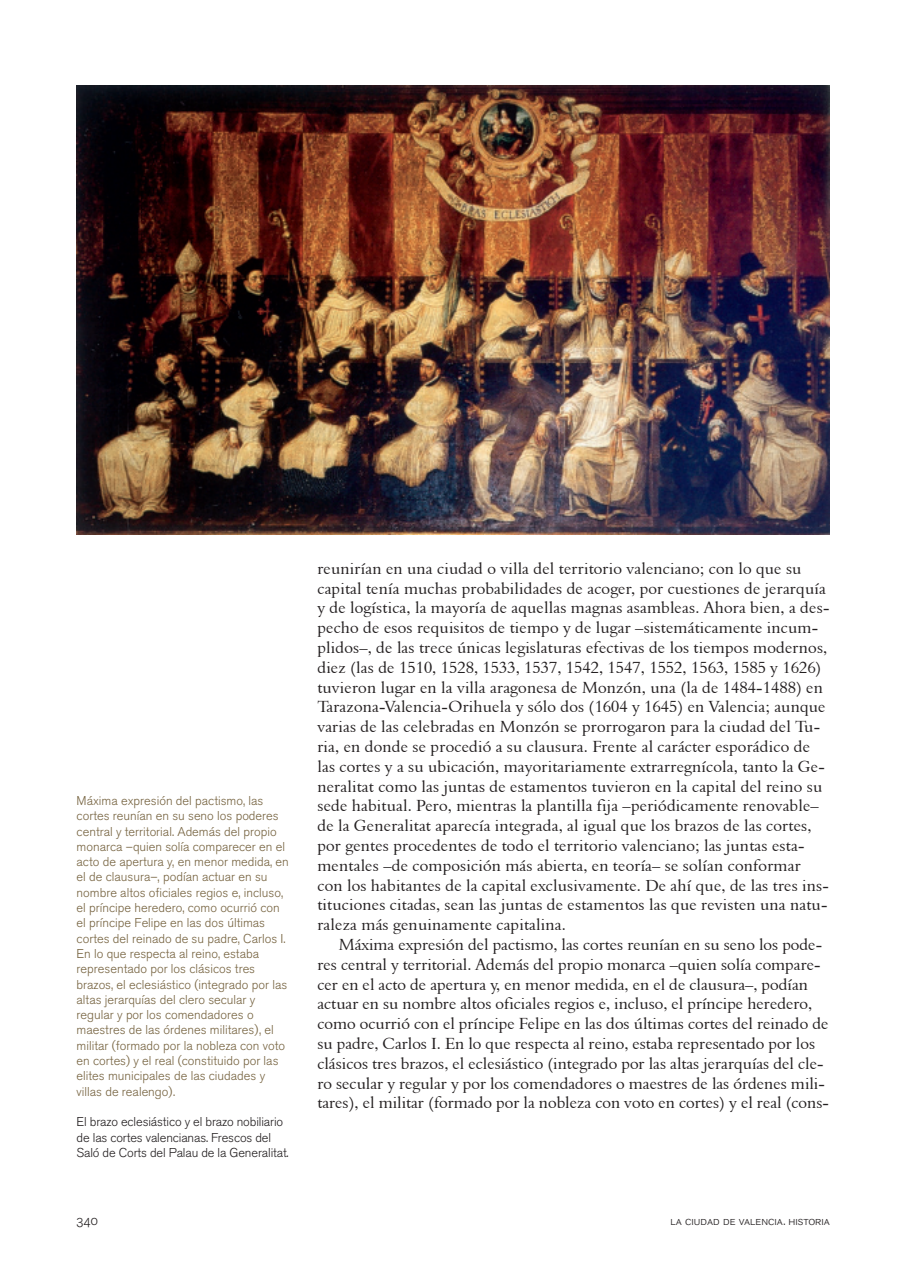
<style>
.page{position:relative;width:915px;height:1276px;background:#fff}
.page>*{position:absolute;margin:0;border:0;box-sizing:border-box;transform-origin:0 0}
.TEXTO{font:16.5px/19.8px "Aldine 401 BT Roman A";letter-spacing:.01em;color:#231f20}
.t1{font:13.5px "Akzidenz Grotesk BQ Light SC";color:#231f20}
.DESTACADOS{font:300 12.75px/15.3px "Akzidenz Grotesk BQ";color:#766340}
.t2{font:300 12.75px/15.3px "Akzidenz Grotesk BQ";letter-spacing:-.01em;color:#231f20}
.t3{font:12px "Akzidenz Grotesk BQ Light SC";color:#231f20}
</style>
<div class="page">
<img style="left:77px;top:85px;width:752px;height:450px">
<p class="DESTACADOS" style="left:77px;top:793px;width:214px">Máxima expresión del pactismo, las cortes reunían en su seno los poderes central y territorial. Además del propio monarca –quien solía comparecer en el acto de apertura y, en menor medida, en el de clausura–, podían actuar en su nombre altos oficiales regios e, incluso, el príncipe heredero, como ocurrió con el príncipe Felipe en las dos últimas cortes del reinado de su padre, Carlos I.<br>En lo que respecta al reino, estaba representado por los clásicos tres brazos, el eclesiástico (integrado por las altas jerarquías del clero secular y regular y por los comendadores o maestres de las órdenes militares), el militar (formado por la nobleza con voto en cortes) y el real (constituido por las elites municipales de las ciudades y villas de realengo).</p>
<p class="t2" style="left:77px;top:1114px;width:213px">El brazo eclesiástico y el brazo nobiliario de las cortes valencianas. Frescos del<br>Saló de Corts del Palau de la Generalitat.</p>
<p class="TEXTO" style="left:317px;top:558px;width:513px">reunirían en una ciudad o villa del territorio valenciano; con lo que su capital tenía muchas probabilidades de acoger, por cuestiones de jerarquía y de logística, la mayoría de aquellas magnas asambleas. Ahora bien, a des&shy;pecho de esos requisitos de tiempo y de lugar –sistemáticamente incum&shy;plidos–, de las trece únicas legislaturas efectivas de los tiempos modernos, diez (las de 1510, 1528, 1533, 1537, 1542, 1547, 1552, 1563, 1585 y 1626) tuvieron lugar en la villa aragonesa de Monzón, una (la de 1484-1488) en Tarazona-Valencia-Orihuela y sólo dos (1604 y 1645) en Valencia; aunque varias de las celebradas en Monzón se prorrogaron para la ciudad del Tu&shy;ria, en donde se procedió a su clausura. Frente al carácter esporádico de las cortes y a su ubicación, mayoritariamente extrarregnícola, tanto la Ge&shy;neralitat como las juntas de estamentos tuvieron en la capital del reino su sede habitual. Pero, mientras la plantilla fija –periódicamente renovable– de la Generalitat aparecía integrada, al igual que los brazos de las cortes, por gentes procedentes de todo el territorio valenciano; las juntas esta&shy;mentales –de composición más abierta, en teoría– se solían conformar con los habitantes de la capital exclusivamente. De ahí que, de las tres ins&shy;tituciones citadas, sean las juntas de estamentos las que revisten una natu&shy;raleza más genuinamente capitalina.</p>
<p class="TEXTO" style="left:317px;top:934px;width:513px;text-indent:21px">Máxima expresión del pactismo, las cortes reunían en su seno los pode&shy;res central y territorial. Además del propio monarca –quien solía compare&shy;cer en el acto de apertura y, en menor medida, en el de clausura–, podían actuar en su nombre altos oficiales regios e, incluso, el príncipe heredero, como ocurrió con el príncipe Felipe en las dos últimas cortes del reinado de su padre, Carlos I. En lo que respecta al reino, estaba representado por los clásicos tres brazos, el eclesiástico (integrado por las altas jerarquías del cle&shy;ro secular y regular y por los comendadores o maestres de las órdenes mili&shy;tares), el militar (formado por la nobleza con voto en cortes) y el real (cons-</p>
<p class="t1" style="left:77px;top:1212px;width:23px">340</p>
<p class="t3" style="left:670px;top:1213px;width:161px">la ciudad de valencia. historia</p>
</div>
